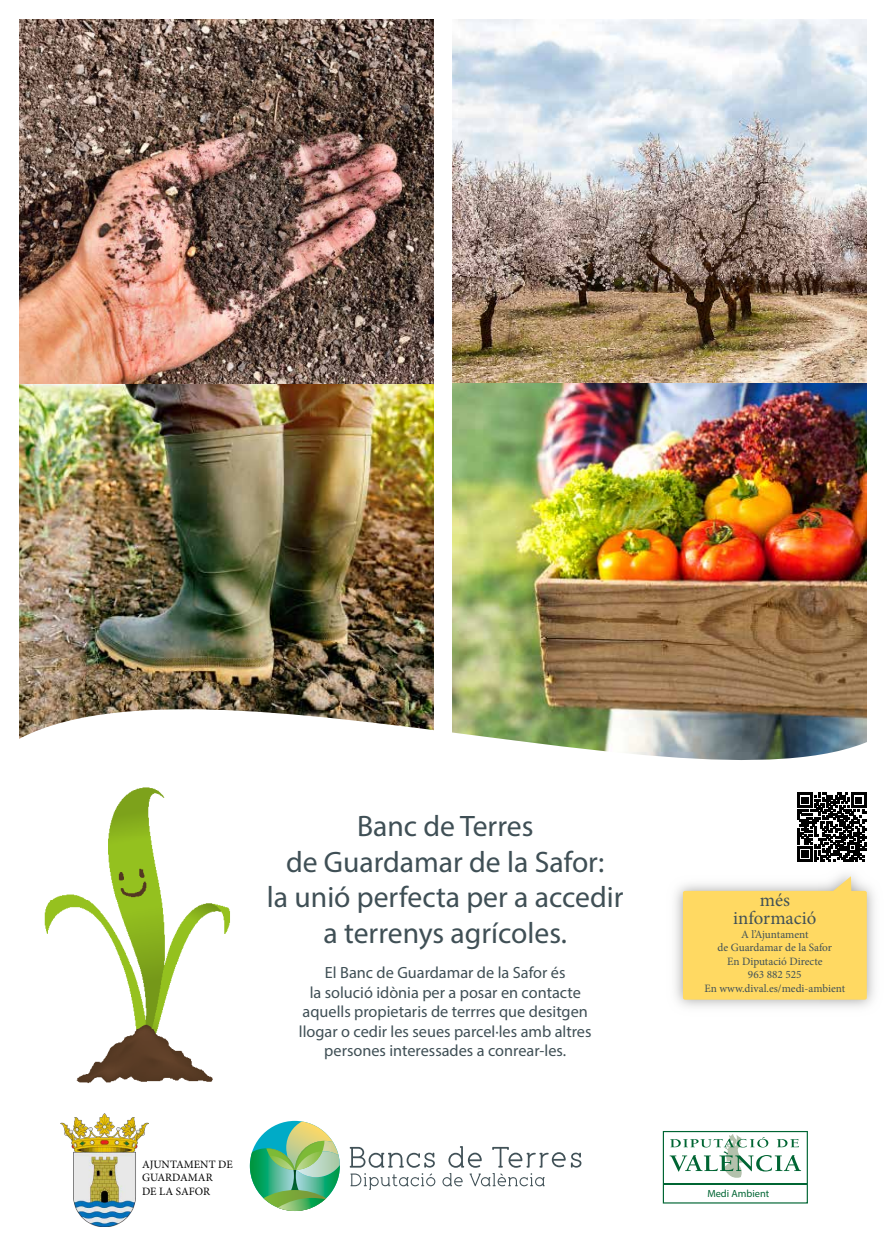
<style>
.page{position:relative;width:886px;height:1241px;background:#fff}
.page>*{position:absolute;margin:0;border:0;box-sizing:border-box;transform-origin:0 0}
.t1{font:29.69px/35.6px "Myriad Pro";color:#3f4f55;text-align:center}
.t2{font:18.75px/18px "Minion Pro";color:#415157;text-align:center}
.t3{font:16.25px/19.5px "Myriad Pro";color:#3f4f55;text-align:center}
.t4{font:11.25px/13.5px "Minion Pro";color:#415157;text-align:center}
.t5{font:11.25px/13.5px "Minion Pro";color:#000}
.t6{font:10.38px "Myriad Pro";color:#006533}
</style>
<div class="page">
<img style="left:453px;top:19px;width:414px;height:589px">
<img style="left:19px;top:19px;width:414px;height:589px">
<img style="left:19px;top:608px;width:848px;height:243px">
<img style="left:34px;top:787px;width:211px;height:297px">
<svg style="left:349px;top:1146px;width:86px;height:43px"></svg>
<div style="left:250px;top:1120px;width:90px;height:90px;background:#00abc7;border-radius:50%"></div>
<img style="left:286px;top:1121px;width:46px;height:19px">
<svg style="left:250px;top:1140px;width:90px;height:70px"></svg>
<svg style="left:663px;top:1131px;width:145px;height:72px"></svg>
<hr style="left:663px;top:1182px;width:144px;height:2px;background:#006533">
<img style="left:675px;top:858px;width:199px;height:150px">
<svg style="left:683px;top:876px;width:184px;height:123px;background:#fddb72"></svg>
<svg style="left:798px;top:792px;width:68px;height:69px"></svg>
<svg style="left:442px;top:1146px;width:139px;height:40px"></svg>
<img style="left:60px;top:1113px;width:89px;height:113px">
<h1 class="t1" style="left:267px;top:807px;width:358px">Banc de Terres<br>de Guardamar de la Safor:<br>la unió perfecta per a accedir a terrenys agrícoles.</h1>
<p class="t3" style="left:299px;top:962px;width:294px">El Banc de Guardamar de la Safor és<br>la solució idònia per a posar en contacte aquells propietaris de terrres que desitgen llogar o cedir les seues parcel·les amb altres persones interessades a conrear-les.</p>
<p class="t5" style="left:142px;top:1157px;width:92px">AJUNTAMENT DE<br>GUARDAMAR<br>DE LA SAFOR</p>
<p class="t2" style="left:733px;top:891px;width:85px">més informació</p>
<p class="t4" style="left:704px;top:927px;width:142px">A l’Ajuntament<br>de Guardamar de la Safor<br>En Diputació Directe<br>963 882 525<br>En www.dival.es/medi-ambient</p>
<p class="t6" style="left:707px;top:1186px;width:63px">Medi Ambient</p>
</div>
